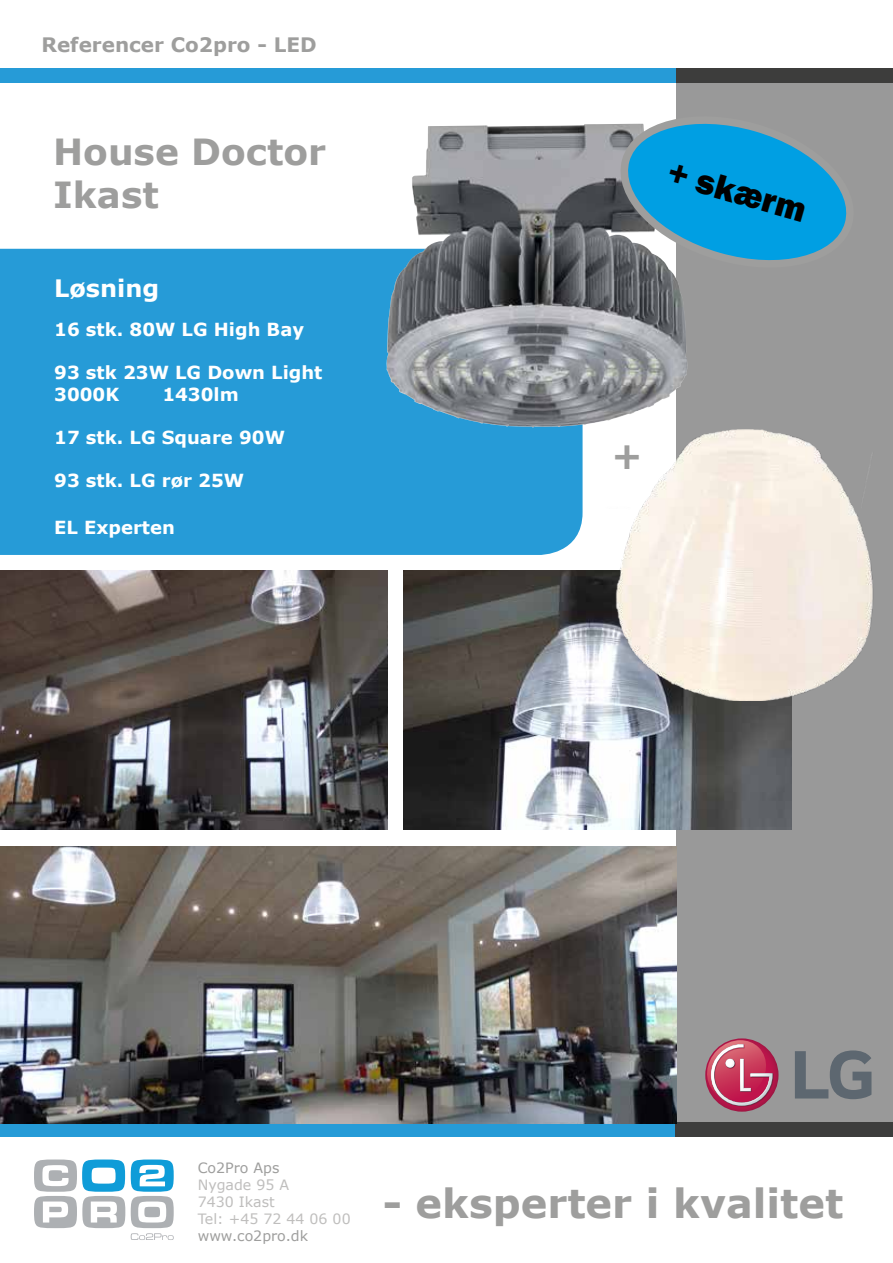
<style>
.page{position:relative;width:893px;height:1263px;background:#fff}
.page>*{position:absolute;margin:0;border:0;box-sizing:border-box;transform-origin:0 0}
.t1{font:700 40.05px "Verdana";color:#9e9e9d}
.t2{font:700 36px/43.2px "Verdana";color:#9e9e9d}
.t3{font:800 36px "Franklin Gothic";color:#000}
.t4{font:700 24px "Verdana";color:#fff}
.t5{font:700 19.95px "Verdana";color:#9e9e9d}
.t6{font:700 18px/21.6px "Verdana";color:#fff}
.t7{font:14.25px/17.1px "Verdana";color:#bfbebd}
.t8{font:14.25px "Verdana";color:#9e9e9d}
</style>
<div class="page">
<div style="left:676px;top:82px;width:217px;height:1042px;background:#999"></div>
<svg style="left:131px;top:1159px;width:43px;height:81px"></svg>
<svg style="left:34px;top:1159px;width:91px;height:69px"></svg>
<div style="left:0;top:68px;width:677px;height:14px;background:#269bd7"></div>
<div style="left:676px;top:68px;width:217px;height:14px;background:#3d3d3c"></div>
<div style="left:0;top:1123px;width:676px;height:14px;background:#269bd7"></div>
<div style="left:675px;top:1123px;width:218px;height:14px;background:#3d3d3c"></div>
<div style="left:0;top:249px;width:583px;height:306px;background:#269bd7"></div>
<img style="left:0;top:846px;width:676px;height:278px">
<img style="left:0;top:571px;width:387px;height:258px">
<svg style="left:795px;top:1050px;width:76px;height:49px"></svg>
<svg style="left:705px;top:1038px;width:73px;height:74px"></svg>
<svg style="left:705px;top:1040px;width:69px;height:67px;background:#c15e78"></svg>
<img style="left:386px;top:124px;width:302px;height:303px">
<svg style="left:606px;top:119px;width:241px;height:155px"></svg>
<img style="left:404px;top:571px;width:387px;height:258px">
<img style="left:598px;top:429px;width:275px;height:271px">
<p class="t5" style="left:41px;top:30px;width:277px">Referencer Co2pro - LED</p>
<h2 class="t2" style="left:53px;top:130px;width:274px">House Doctor<br>Ikast</h2>
<h3 class="t4" style="left:54px;top:271px;width:107px">Løsning</h3>
<p class="t6" style="left:54px;top:318px;width:251px">16 stk. 80W LG High Bay</p>
<p class="t6" style="left:54px;top:361px;width:270px">93 stk 23W LG Down Light<br>3000K</p>
<p class="t6" style="left:162px;top:383px;width:78px">1430lm</p>
<p class="t6" style="left:54px;top:426px;width:232px">17 stk. LG Square 90W</p>
<p class="t6" style="left:54px;top:469px;width:191px">93 stk. LG rør 25W</p>
<p class="t6" style="left:54px;top:516px;width:122px">EL Experten</p>
<h2 class="t3" style="left:675px;top:149px;width:144px;rotate:16deg">+ skærm</h2>
<h2 class="t2" style="left:612px;top:433px;width:33px">+</h2>
<p class="t8" style="left:198px;top:1158px;width:83px">Co2Pro Aps</p>
<p class="t7" style="left:198px;top:1176px;width:154px">Nygade 95 A<br>7430 Ikast<br>Tel: +45 72 44 06 00</p>
<p class="t8" style="left:198px;top:1226px;width:112px">www.co2pro.dk</p>
<h1 class="t1" style="left:383px;top:1175px;width:462px">- eksperter i kvalitet</h1>
</div>
